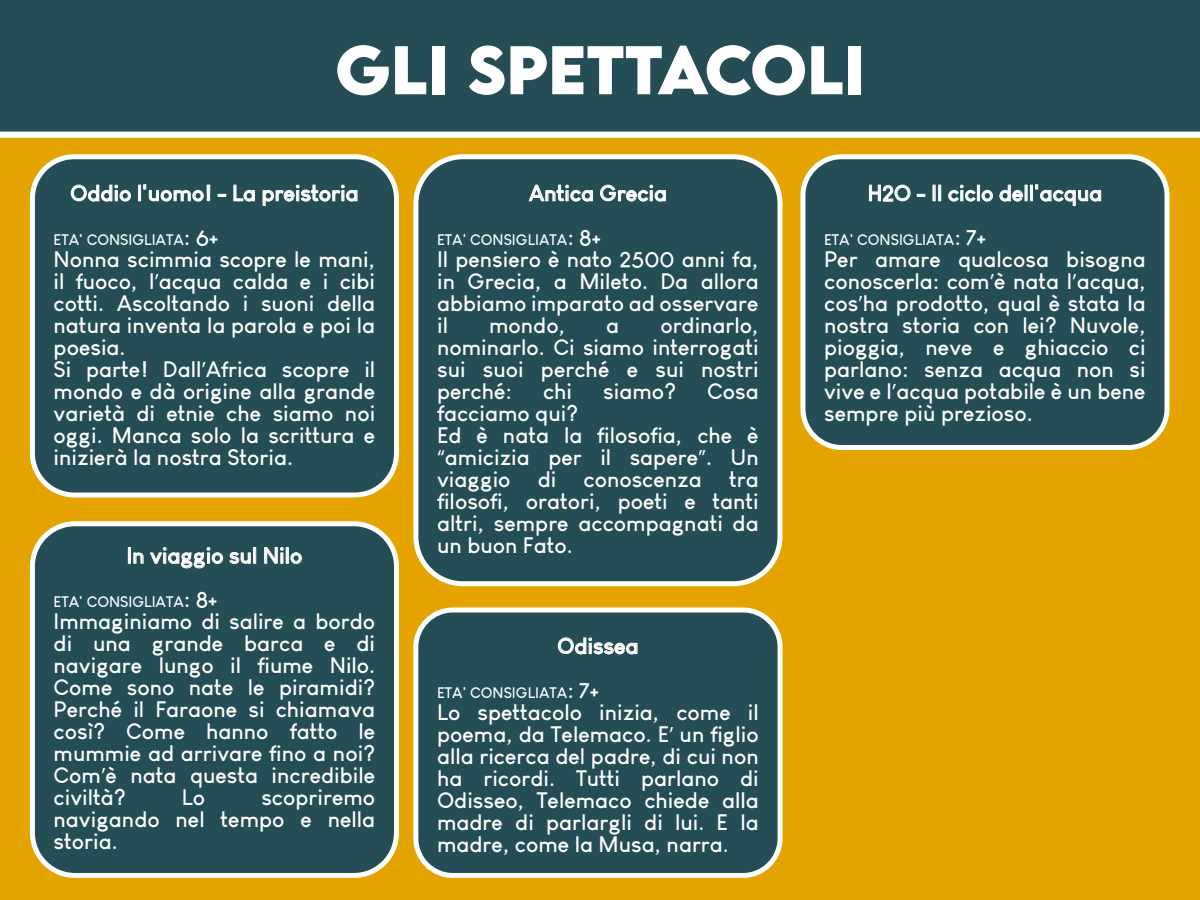
<style>
.page{position:relative;width:1200px;height:900px;background:#e5a300}
.page>*{position:absolute;margin:0;border:0;box-sizing:border-box;transform-origin:0 0}
.t1{font:700 61.12px "LEMONMILK";color:#fff}
.t2{font:700 22px/22px "Louis George Cafe";color:#fff;text-align:justify}
.t3{font:700 15px "Louis George Cafe";color:#fff}
.s1{font-size:22px}
.s2{font-family:"Myriad Pro";font-weight:400}
</style>
<div class="page">
<div style="left:0;top:0;width:1200px;height:137px;background:#244d56"></div>
<div style="left:0;top:132px;width:1200px;height:6px;background:#fff"></div>
<div style="left:416px;top:157px;width:364px;height:427px;background:#244d56;border-radius:47px"></div>
<div style="left:413px;top:154px;width:370px;height:432px;border:5px solid #fff;border-radius:47px"></div>
<svg style="left:528px;top:184px;width:65px;height:18px"></svg>
<svg style="left:600px;top:184px;width:66px;height:18px"></svg>
<div style="left:416px;top:610px;width:364px;height:265px;background:#244d56;border-radius:37px"></div>
<div style="left:413px;top:608px;width:370px;height:270px;border:5px solid #fff;border-radius:37px"></div>
<svg style="left:558px;top:637px;width:80px;height:17px"></svg>
<div style="left:32px;top:157px;width:365px;height:338px;background:#244d56;border-radius:42px"></div>
<div style="left:30px;top:154px;width:369px;height:344px;border:5px solid #fff;border-radius:42px"></div>
<svg style="left:71px;top:184px;width:60px;height:18px"></svg>
<svg style="left:138px;top:184px;width:72px;height:18px"></svg>
<svg style="left:218px;top:194px;width:8px;height:3px"></svg>
<svg style="left:233px;top:184px;width:22px;height:18px"></svg>
<svg style="left:263px;top:184px;width:95px;height:22px"></svg>
<div style="left:32px;top:524px;width:365px;height:351px;background:#244d56;border-radius:43px"></div>
<div style="left:30px;top:521px;width:369px;height:357px;border:5px solid #fff;border-radius:43px"></div>
<svg style="left:128px;top:547px;width:16px;height:17px"></svg>
<svg style="left:150px;top:547px;width:73px;height:22px"></svg>
<svg style="left:229px;top:547px;width:27px;height:17px"></svg>
<svg style="left:264px;top:547px;width:38px;height:17px"></svg>
<div style="left:803px;top:157px;width:364px;height:290px;background:#244d56;border-radius:39px"></div>
<div style="left:800px;top:154px;width:370px;height:296px;border:5px solid #fff;border-radius:39px"></div>
<svg style="left:869px;top:184px;width:42px;height:18px"></svg>
<svg style="left:917px;top:194px;width:9px;height:3px"></svg>
<svg style="left:932px;top:184px;width:9px;height:17px"></svg>
<svg style="left:948px;top:184px;width:45px;height:18px"></svg>
<svg style="left:999px;top:184px;width:102px;height:22px"></svg>
<h1 class="t1" style="left:335px;top:28px;width:531px">GLI SPETTACOLI</h1>
<p class="t2" style="left:70px;top:182px;width:290px">Oddio l'uomo! - La preistoria</p>
<p class="t3" style="left:54px;top:230px;width:166px">ETA' CONSIGLIATA<span class="s1">: 6+</span></p>
<p class="t2" style="left:54px;top:248px;width:323px;text-align:left">Nonna scimmia scopre le mani, il fuoco, l<span class="s2">’</span>acqua calda e i cibi cotti. Ascoltando i suoni della natura inventa la parola e poi la poesia.<br>Si parte! Dall<span class="s2">’</span>Africa scopre il mondo e dà origine alla grande varietà di etnie che siamo noi oggi. Manca solo la scrittura e inizierà la nostra Storia.</p>
<p class="t2" style="left:127px;top:544px;width:177px">In viaggio sul Nilo</p>
<p class="t3" style="left:54px;top:592px;width:165px">ETA' CONSIGLIATA<span class="s1">: 8+</span></p>
<p class="t2" style="left:54px;top:610px;width:323px">Immaginiamo di salire a bordo di una grande barca e di navigare lungo il fiume Nilo.<br>Come sono nate le piramidi?<br>Perché il Faraone si chiamava così? Come hanno fatto le mummie ad arrivare fino a noi?<br>Com<span class="s2">’</span>è nata questa incredibile civiltà?</p>
<p class="t2" style="left:54px;top:786px;width:323px;text-indent:208px">scopriremo navigando nel tempo e nella storia.</p>
<p class="t2" style="left:182px;top:786px;width:25px">Lo</p>
<p class="t2" style="left:529px;top:182px;width:140px">Antica Grecia</p>
<p class="t3" style="left:437px;top:230px;width:165px">ETA' CONSIGLIATA<span class="s1">: 8+</span></p>
<p class="t2" style="left:437px;top:248px;width:323px">Il pensiero è nato 2500 anni fa, in Grecia, a Mileto. Da allora abbiamo imparato ad osservare il</p>
<p class="t2" style="left:437px;top:314px;width:323px;text-indent:223px">ordinarlo, nominarlo. Ci siamo interrogati sui suoi perché e sui nostri perché:</p>
<p class="t2" style="left:489px;top:314px;width:78px">mondo,</p>
<p class="t2" style="left:606px;top:314px;width:14px">a</p>
<p class="t2" style="left:543px;top:380px;width:31px">chi</p>
<p class="t2" style="left:603px;top:380px;width:74px">siamo?</p>
<p class="t2" style="left:707px;top:380px;width:53px">Cosa</p>
<p class="t2" style="left:437px;top:402px;width:323px;text-align:left">facciamo qui?<br>Ed è nata la filosofia, che è <span class="s2">“</span>amicizia per il sapere<span class="s2">”</span>. Un viaggio di conoscenza tra filosofi, oratori, poeti e tanti altri, sempre accompagnati da un buon Fato.</p>
<p class="t2" style="left:557px;top:634px;width:83px">Odissea</p>
<p class="t3" style="left:437px;top:683px;width:163px">ETA' CONSIGLIATA<span class="s1">: 7+</span></p>
<p class="t2" style="left:437px;top:700px;width:323px">Lo spettacolo inizia, come il poema, da Telemaco. E<span class="s2">’</span> un figlio alla ricerca del padre, di cui non ha ricordi. Tutti parlano di Odisseo, Telemaco chiede alla madre di parlargli di lui. E la madre, come la Musa, narra.</p>
<p class="t2" style="left:868px;top:182px;width:236px">H2O - Il ciclo dell'acqua</p>
<p class="t3" style="left:824px;top:230px;width:163px">ETA' CONSIGLIATA<span class="s1">: 7+</span></p>
<p class="t2" style="left:824px;top:248px;width:323px">Per amare qualcosa bisogna conoscerla: com<span class="s2">’</span>è nata l<span class="s2">’</span>acqua, cos<span class="s2">’</span>ha prodotto, qual è stata la nostra storia con lei? Nuvole, pioggia, neve e ghiaccio ci parlano: senza acqua non si vive e l<span class="s2">’</span>acqua potabile è un bene sempre più prezioso.</p>
</div>
